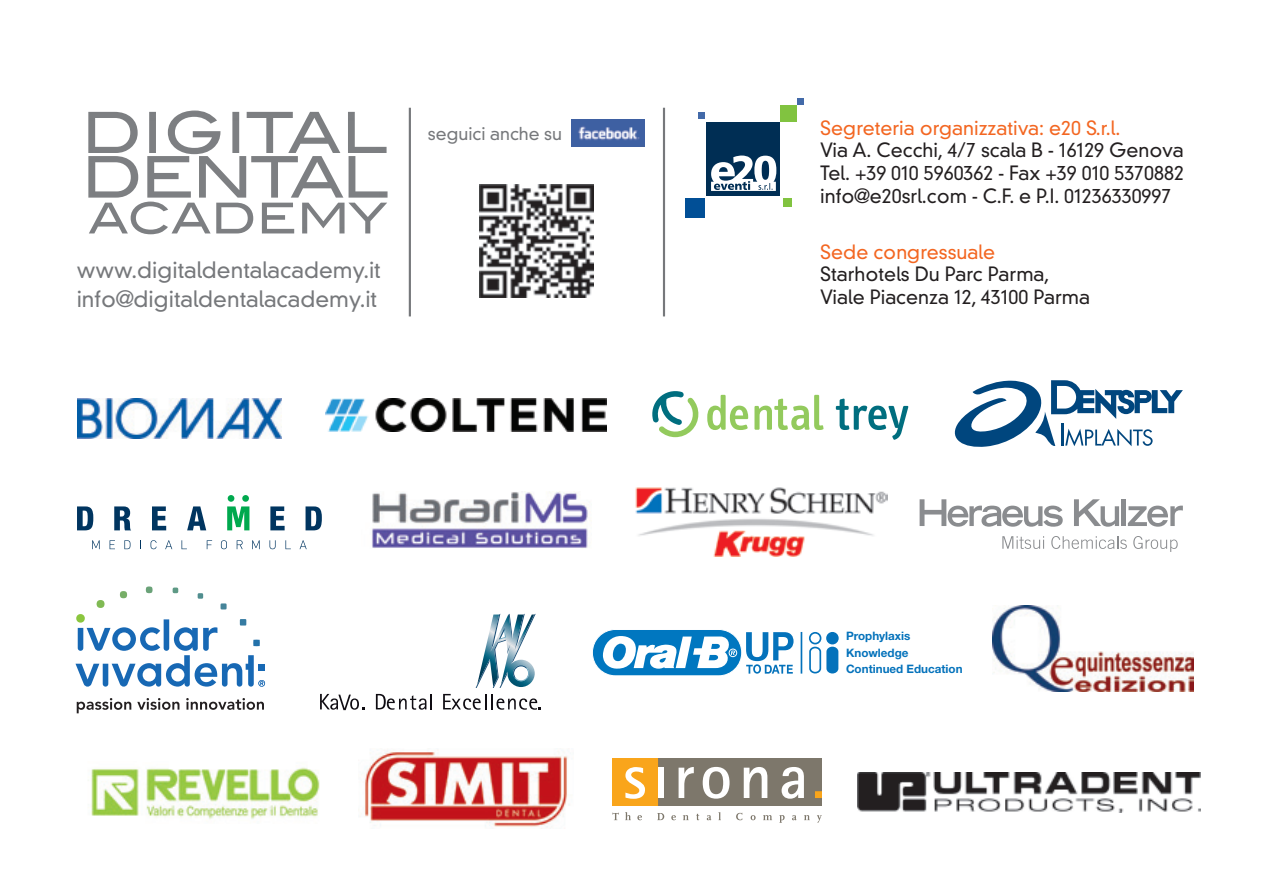
<style>
.page{position:relative;width:1276px;height:893px;background:#fff}
.page>*{position:absolute;margin:0;border:0;box-sizing:border-box;transform-origin:0 0}
.t1{font:300 21.9px/29.7px "DIN Neuzeit Grotesk";color:#76787b}
.t2{font:300 19.2px/22.8px "DIN Neuzeit Grotesk";color:#231f20;text-align:justify}
.t3{font:300 19.2px "DIN Neuzeit Grotesk";color:#f36621}
.t4{font:300 17.1px "DIN Neuzeit Grotesk";color:#76787b}
.t5{font:700 11.7px/16.8px "Helvetica Neue LT Std";color:#0472bb}
</style>
<div class="page">
<img style="left:88px;top:111px;width:298px;height:43px">
<img style="left:88px;top:156px;width:299px;height:42px">
<img style="left:89px;top:202px;width:298px;height:32px">
<img style="left:571px;top:119px;width:73px;height:28px">
<img style="left:479px;top:184px;width:114px;height:114px">
<hr style="left:409px;top:108px;width:2px;height:208px;background:#76787b">
<hr style="left:663px;top:108px;width:2px;height:208px;background:#76787b">
<div style="left:706px;top:122px;width:74px;height:73px;background:#002e54"></div>
<svg style="left:711px;top:156px;width:65px;height:35px"></svg>
<div style="left:685px;top:198px;width:19px;height:19px;background:#014f96"></div>
<div style="left:797px;top:98px;width:7px;height:7px;background:#436aa9"></div>
<div style="left:697px;top:112px;width:7px;height:7px;background:#436aa9"></div>
<div style="left:783px;top:198px;width:8px;height:8px;background:#81c340"></div>
<div style="left:780px;top:105px;width:17px;height:17px;background:#81c340"></div>
<img style="left:992px;top:606px;width:201px;height:86px">
<img style="left:858px;top:772px;width:343px;height:40px">
<img style="left:372px;top:491px;width:217px;height:57px">
<svg style="left:77px;top:506px;width:16px;height:24px"></svg>
<svg style="left:114px;top:506px;width:17px;height:24px"></svg>
<svg style="left:152px;top:506px;width:14px;height:24px"></svg>
<svg style="left:187px;top:506px;width:19px;height:24px"></svg>
<svg style="left:270px;top:506px;width:15px;height:24px"></svg>
<svg style="left:305px;top:506px;width:17px;height:24px"></svg>
<svg style="left:92px;top:540px;width:8px;height:9px"></svg>
<svg style="left:110px;top:540px;width:5px;height:9px"></svg>
<svg style="left:124px;top:540px;width:6px;height:9px"></svg>
<svg style="left:151px;top:540px;width:6px;height:9px"></svg>
<svg style="left:165px;top:540px;width:7px;height:9px"></svg>
<svg style="left:181px;top:540px;width:6px;height:9px"></svg>
<svg style="left:207px;top:540px;width:5px;height:9px"></svg>
<svg style="left:221px;top:540px;width:6px;height:9px"></svg>
<svg style="left:237px;top:540px;width:6px;height:9px"></svg>
<svg style="left:252px;top:540px;width:8px;height:9px"></svg>
<svg style="left:269px;top:540px;width:7px;height:9px"></svg>
<svg style="left:285px;top:540px;width:6px;height:9px"></svg>
<svg style="left:299px;top:540px;width:8px;height:9px"></svg>
<svg style="left:227px;top:506px;width:22px;height:24px"></svg>
<div style="left:228px;top:495px;width:6px;height:7px;background:#00a94e;border-radius:50%"></div>
<div style="left:242px;top:495px;width:7px;height:7px;background:#00a94e;border-radius:50%"></div>
<svg style="left:919px;top:499px;width:143px;height:28px"></svg>
<svg style="left:1074px;top:499px;width:45px;height:28px"></svg>
<hr style="left:1121px;top:499px;width:4px;height:27px;background:#8a8c8f">
<svg style="left:1128px;top:506px;width:55px;height:21px"></svg>
<svg style="left:1002px;top:536px;width:42px;height:13px"></svg>
<svg style="left:1051px;top:536px;width:76px;height:13px"></svg>
<svg style="left:1133px;top:536px;width:44px;height:16px"></svg>
<svg style="left:800px;top:632px;width:22px;height:42px"></svg>
<div style="left:827px;top:647px;width:10px;height:26px;background:#0472bb;border-radius:5px"></div>
<div style="left:826px;top:647px;width:12px;height:26px;border:2px solid #0472bb;border-radius:5px"></div>
<div style="left:827px;top:633px;width:11px;height:11px;background:#0472bb;border-radius:50%"></div>
<div style="left:826px;top:632px;width:12px;height:12px;border:2px solid #0472bb;border-radius:50%"></div>
<svg style="left:746px;top:632px;width:47px;height:42px"></svg>
<div style="left:592px;top:629px;width:149px;height:47px;background:#0077c0;border-radius:23px"></div>
<div style="left:592px;top:629px;width:150px;height:47px;border:1px solid #fff;border-radius:23px"></div>
<div style="left:603px;top:636px;width:33px;height:33px;background:#fff;border-radius:14px"></div>
<svg style="left:613px;top:644px;width:13px;height:17px"></svg>
<svg style="left:633px;top:636px;width:102px;height:33px"></svg>
<svg style="left:955px;top:380px;width:228px;height:67px"></svg>
<img style="left:77px;top:398px;width:205px;height:41px">
<div style="left:220px;top:603px;width:7px;height:7px;background:#468499"></div>
<svg style="left:197px;top:593px;width:6px;height:6px"></svg>
<svg style="left:172px;top:587px;width:6px;height:6px"></svg>
<svg style="left:146px;top:586px;width:7px;height:7px"></svg>
<svg style="left:120px;top:591px;width:7px;height:8px"></svg>
<svg style="left:96px;top:600px;width:9px;height:8px"></svg>
<svg style="left:75px;top:614px;width:190px;height:73px"></svg>
<svg style="left:77px;top:698px;width:54px;height:15px"></svg>
<svg style="left:137px;top:698px;width:42px;height:12px"></svg>
<svg style="left:186px;top:698px;width:78px;height:12px"></svg>
<svg style="left:707px;top:395px;width:41px;height:35px"></svg>
<svg style="left:754px;top:395px;width:69px;height:35px"></svg>
<svg style="left:836px;top:398px;width:72px;height:42px"></svg>
<svg style="left:652px;top:391px;width:47px;height:46px"></svg>
<div style="left:658px;top:759px;width:164px;height:47px;background:#7d776b"></div>
<div style="left:612px;top:759px;width:46px;height:47px;background:#f9a51b"></div>
<svg style="left:625px;top:767px;width:20px;height:32px"></svg>
<svg style="left:678px;top:767px;width:16px;height:31px"></svg>
<svg style="left:702px;top:767px;width:27px;height:32px"></svg>
<svg style="left:744px;top:767px;width:23px;height:31px"></svg>
<svg style="left:781px;top:767px;width:23px;height:32px"></svg>
<svg style="left:612px;top:813px;width:7px;height:7px"></svg>
<svg style="left:625px;top:812px;width:6px;height:8px"></svg>
<svg style="left:637px;top:815px;width:5px;height:5px"></svg>
<svg style="left:657px;top:813px;width:7px;height:7px"></svg>
<svg style="left:671px;top:815px;width:5px;height:5px"></svg>
<svg style="left:683px;top:815px;width:5px;height:5px"></svg>
<svg style="left:696px;top:814px;width:3px;height:6px"></svg>
<svg style="left:707px;top:815px;width:4px;height:5px"></svg>
<svg style="left:718px;top:812px;width:3px;height:8px"></svg>
<svg style="left:736px;top:813px;width:6px;height:7px"></svg>
<svg style="left:750px;top:815px;width:5px;height:5px"></svg>
<svg style="left:763px;top:815px;width:9px;height:5px"></svg>
<svg style="left:779px;top:815px;width:5px;height:8px"></svg>
<svg style="left:792px;top:815px;width:4px;height:5px"></svg>
<svg style="left:804px;top:815px;width:6px;height:5px"></svg>
<svg style="left:817px;top:815px;width:5px;height:8px"></svg>
<svg style="left:815px;top:791px;width:7px;height:7px"></svg>
<hr style="left:658px;top:759px;width:1px;height:47px;background:#937a53">
<div style="left:658px;top:768px;width:6px;height:30px;background:#fff"></div>
<img style="left:635px;top:487px;width:252px;height:70px">
<svg style="left:320px;top:694px;width:31px;height:16px"></svg>
<svg style="left:350px;top:698px;width:9px;height:12px"></svg>
<svg style="left:376px;top:694px;width:55px;height:16px"></svg>
<svg style="left:443px;top:694px;width:98px;height:16px"></svg>
<svg style="left:475px;top:614px;width:61px;height:74px"></svg>
<img style="left:326px;top:398px;width:280px;height:34px">
<img style="left:360px;top:750px;width:208px;height:77px">
<img style="left:88px;top:767px;width:232px;height:52px">
<p class="t1" style="left:77px;top:255px;width:305px">www.digitaldentalacademy.it info@digitaldentalacademy.it</p>
<p class="t4" style="left:428px;top:123px;width:136px">seguici anche su</p>
<p class="t3" style="left:820px;top:116px;width:301px">Segreteria organizzativa: e20 S.r.l.</p>
<p class="t2" style="left:820px;top:139px;width:365px">Via A. Cecchi, 4/7 scala B - 16129 Genova Tel. +39 010 5960362 - Fax +39 010 5370882 info@e20srl.com - C.F. e P.I. 01236330997</p>
<p class="t3" style="left:820px;top:240px;width:176px">Sede congressuale</p>
<p class="t2" style="left:820px;top:263px;width:271px">Starhotels Du Parc Parma,<br>Viale Piacenza 12, 43100 Parma</p>
<p class="t5" style="left:846px;top:627px;width:118px">Prophylaxis<br>Knowledge<br>Continued Education</p>
</div>
